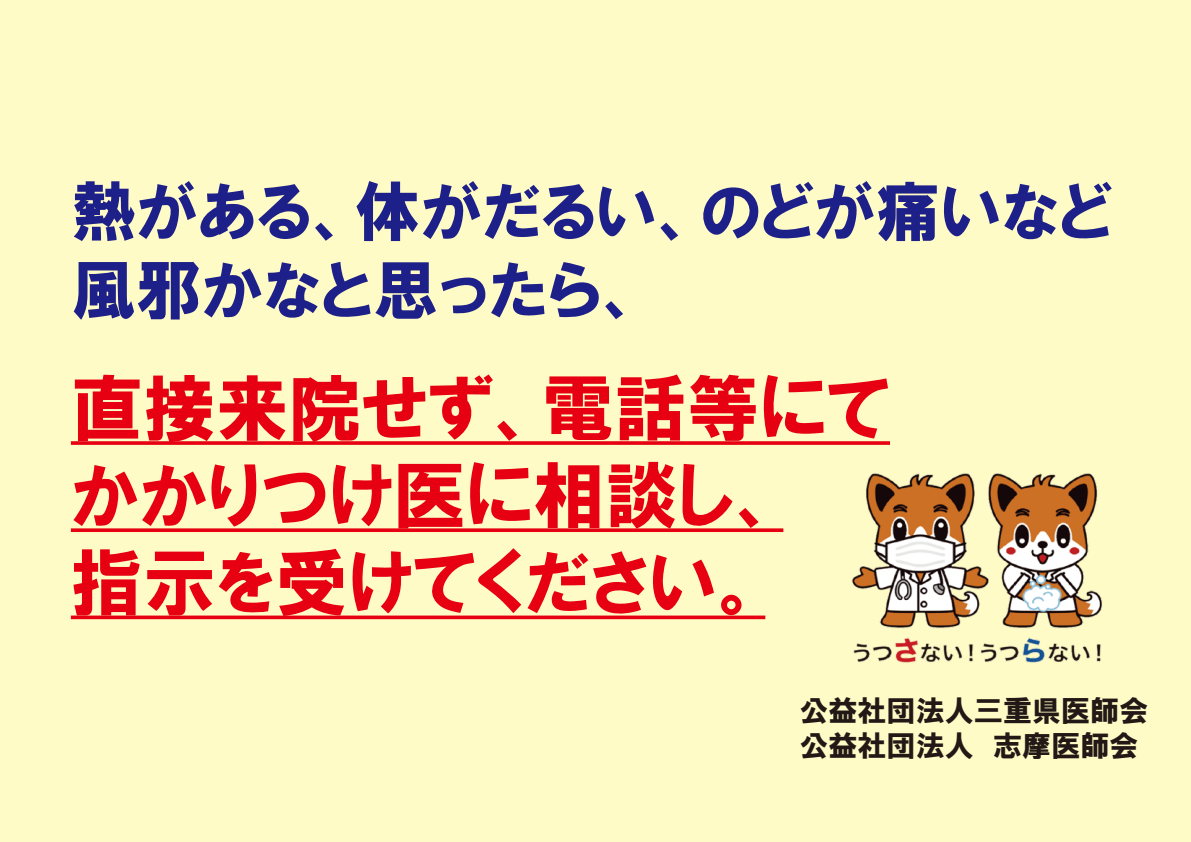
<style>
.page{position:relative;width:1191px;height:842px;background:#fffbc7}
.page>*{position:absolute;margin:0;border:0;box-sizing:border-box;transform-origin:0 0}
.t1{font:72.6px/87.2px "HGP Soei Kakugothic UB";color:#e60012}
.t2{font:65.4px/78.4px "HGP Soei Kakugothic UB";color:#1d2088}
.t3{font:29.1px/34.9px "HGP Soei Kakugothic UB";color:#221815}
</style>
<div class="page">
<svg style="left:71px;top:441px;width:819px;height:4px;background:#e81622"></svg>
<svg style="left:71px;top:528px;width:712px;height:4px;background:#e81823"></svg>
<svg style="left:71px;top:615px;width:694px;height:4px;background:#e9232b"></svg>
<img style="left:852px;top:473px;width:250px;height:190px">
<p class="t2" style="left:71px;top:172px;width:1043px">熱がある、体がだるい、のどが痛いなど風邪かなと思ったら、</p>
<p class="t1" style="left:71px;top:364px;width:820px">直接来院せず、電話等にてかかりつけ医に相談し、<br>指示を受けてください。</p>
<p class="t3" style="left:799px;top:693px;width:350px">公益社団法人三重県医師会公益社団法人 志摩医師会</p>
</div>
